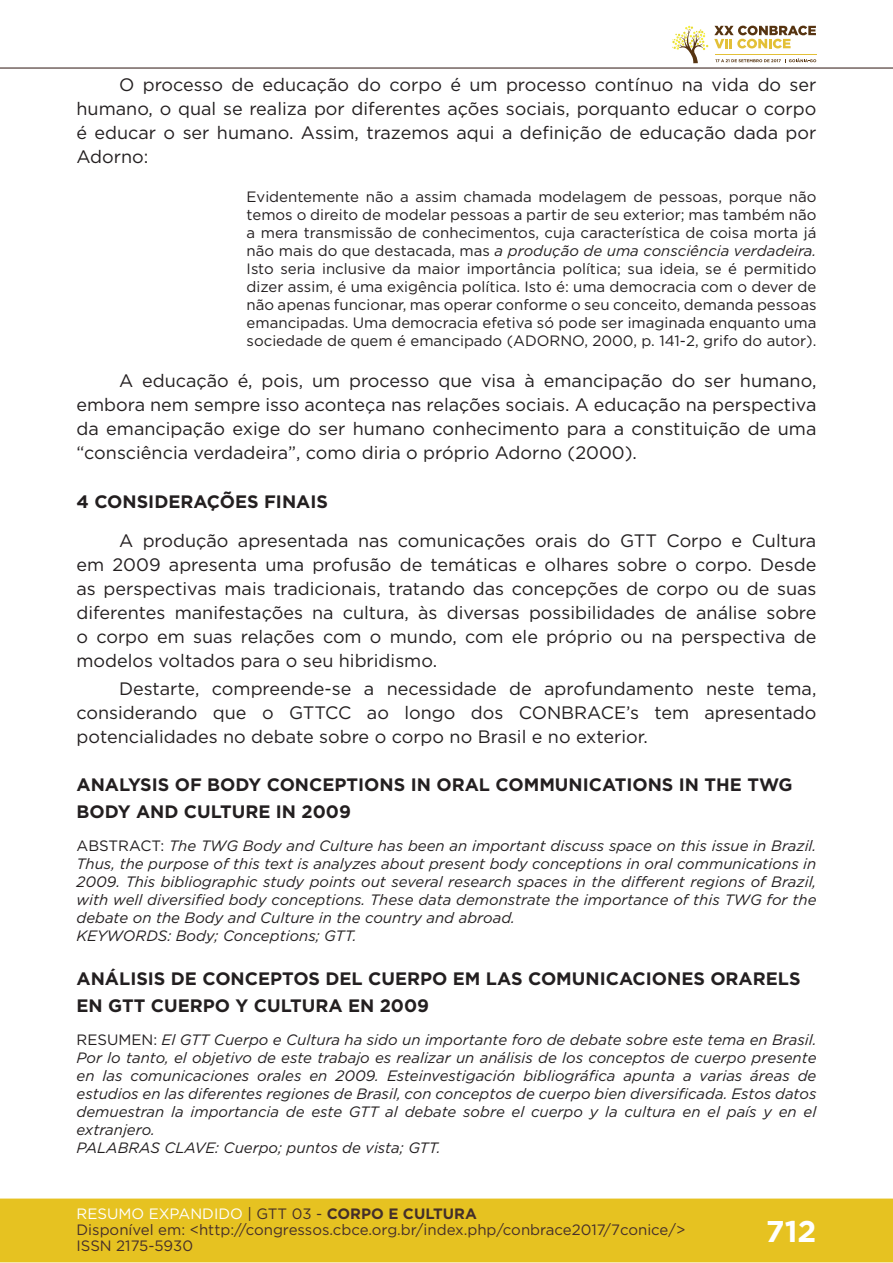
<style>
.page{position:relative;width:893px;height:1263px;background:#fff}
.page>*{position:absolute;margin:0;border:0;box-sizing:border-box;transform-origin:0 0}
.t1{font:700 30px "Gotham";color:#fff}
.t2{font:18px/24px "Gotham";color:#231f20;text-align:justify}
.t3{font:700 18px/27px "Gotham";color:#231f20}
.t4{font:italic 15px/18px "Gotham";color:#231f20}
.t5{font:15px/18px "Gotham";color:#231f20;text-align:justify}
.t6{font:15px/16px "Gotham";color:#462f2a}
.s1{font-style:italic}
.s2{font-style:normal}
.s3{color:#fff}
.s4{color:#442f2a}
.s5{font-weight:700;color:#442f2a}
</style>
<div class="page">
<div style="left:0;top:1198px;width:893px;height:64px;background:#e6c221;border:2px solid #e6c221"></div>
<hr style="left:0;top:67px;width:893px;height:2px;background:#442f2a">
<svg style="left:672px;top:26px;width:144px;height:37px"></svg>
<p class="t2" style="left:77px;top:72px;width:741px;text-indent:43px">O processo de educação do corpo é um processo contínuo na vida do ser humano, o qual se realiza por diferentes ações sociais, porquanto educar o corpo é educar o ser humano. Assim, trazemos aqui a definição de educação dada por Adorno:</p>
<p class="t5" style="left:247px;top:188px;width:571px">Evidentemente não a assim chamada modelagem de pessoas, porque não temos o direito de modelar pessoas a partir de seu exterior; mas também não a mera transmissão de conhecimentos, cuja característica de coisa morta já não mais do que destacada, mas <span class="s1">a produção de uma consciência verdadeira.<br></span>Isto seria inclusive da maior importância política; sua ideia, se é permitido dizer assim, é uma exigência política. Isto é: uma democracia com o dever de não apenas funcionar, mas operar conforme o seu conceito, demanda pessoas emancipadas. Uma democracia efetiva só pode ser imaginada enquanto uma sociedade de quem é emancipado (ADORNO, 2000, p. 141-2, grifo do autor).</p>
<p class="t2" style="left:77px;top:368px;width:741px;text-indent:43px">A educação é, pois, um processo que visa à emancipação do ser humano, embora nem sempre isso aconteça nas relações sociais. A educação na perspectiva da emancipação exige do ser humano conhecimento para a constituição de uma “consciência verdadeira”, como diria o próprio Adorno (2000).</p>
<p class="t3" style="left:77px;top:487px;width:253px">4 CONSIDERAÇÕES FINAIS</p>
<p class="t2" style="left:77px;top:528px;width:741px;text-indent:43px">A produção apresentada nas comunicações orais do GTT Corpo e Cultura em 2009 apresenta uma profusão de temáticas e olhares sobre o corpo. Desde as perspectivas mais tradicionais, tratando das concepções de corpo ou de suas diferentes manifestações na cultura, às diversas possibilidades de análise sobre o corpo em suas relações com o mundo, com ele próprio ou na perspectiva de modelos voltados para o seu hibridismo.</p>
<p class="t2" style="left:77px;top:676px;width:741px;text-indent:43px">Destarte, compreende-se a necessidade de aprofundamento neste tema, considerando que o GTTCC ao longo dos CONBRACE’s tem apresentado potencialidades no debate sobre o corpo no Brasil e no exterior.</p>
<p class="t3" style="left:77px;top:771px;width:718px">ANALYSIS OF BODY CONCEPTIONS IN ORAL COMMUNICATIONS IN THE TWG<br>BODY AND CULTURE IN 2009</p>
<p class="t4" style="left:77px;top:836px;width:741px"><span class="s2">ABSTRACT:</span> The TWG Body and Culture has been an important discuss space on this issue in Brazil.<br>Thus, the purpose of this text is analyzes about present body conceptions in oral communications in 2009. This bibliographic study points out several research spaces in the different regions of Brazil, with well diversified body conceptions. These data demonstrate the importance of this TWG for the debate on the Body and Culture in the country and abroad.<br>KEYWORDS: Body; Conceptions; GTT.</p>
<p class="t3" style="left:77px;top:965px;width:726px">ANÁLISIS DE CONCEPTOS DEL CUERPO EM LAS COMUNICACIONES ORARELS<br>EN GTT CUERPO Y CULTURA EN 2009</p>
<p class="t4" style="left:77px;top:1030px;width:741px"><span class="s2">RESUMEN:</span> El GTT Cuerpo e Cultura ha sido un importante foro de debate sobre este tema en Brasil.<br>Por lo tanto, el objetivo de este trabajo es realizar un análisis de los conceptos de cuerpo presente en las comunicaciones orales en 2009. Esteinvestigación bibliográfica apunta a varias áreas de estudios en las diferentes regiones de Brasil, con conceptos de cuerpo bien diversificada. Estos datos demuestran la importancia de este GTT al debate sobre el cuerpo y la cultura en el país y en el extranjero.<br>PALABRAS CLAVE: Cuerpo; puntos de vista; GTT.</p>
<p class="t6" style="left:77px;top:1205px;width:610px"><span class="s3">RESUMO EXPANDIDO</span> <span class="s4">| GTT 03 -</span> <span class="s5">CORPO E CULTURA<br></span>Disponível em: &lt;http://congressos.cbce.org.br/index.php/conbrace2017/7conice/&gt;<br>ISSN 2175-5930</p>
<h1 class="t1" style="left:766px;top:1212px;width:52px">712</h1>
</div>
